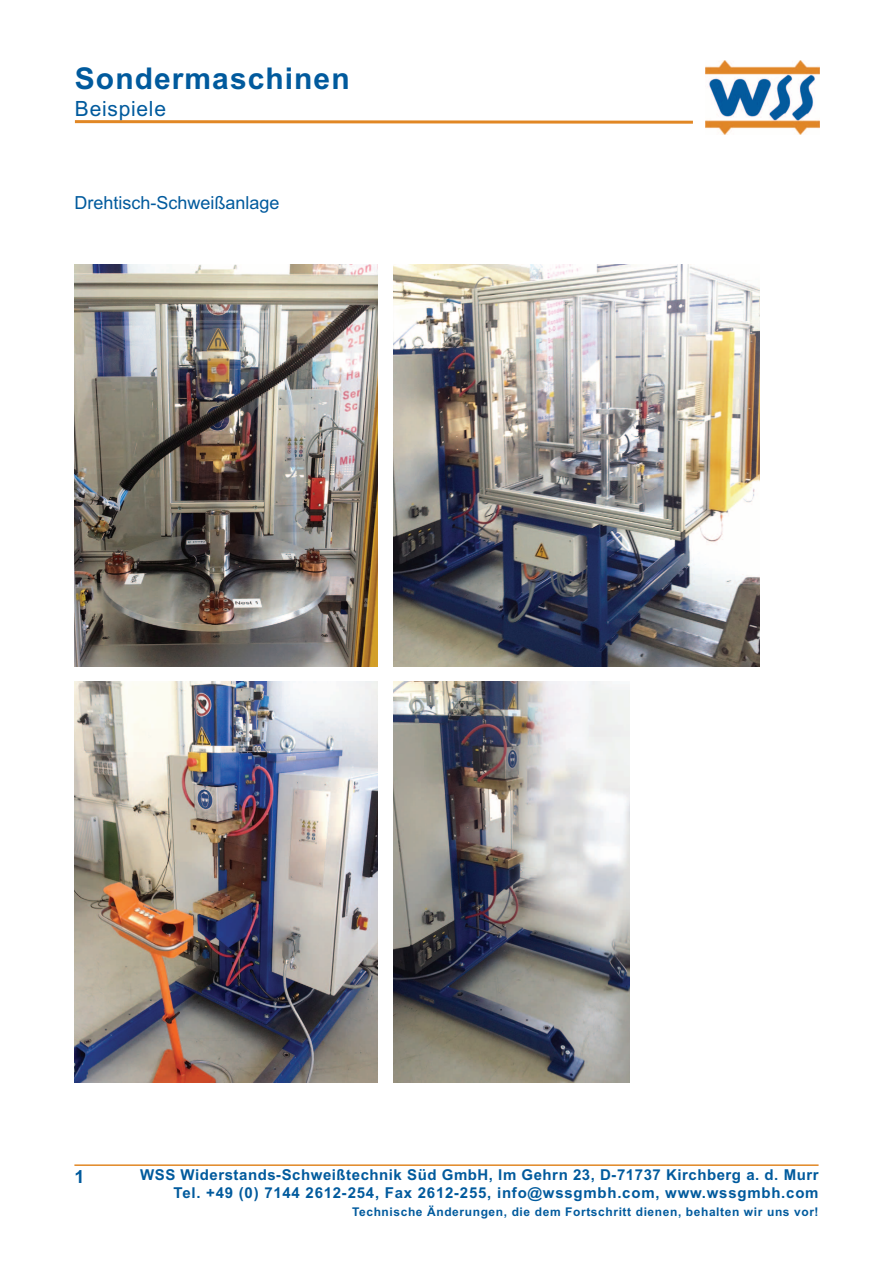
<style>
.page{position:relative;width:893px;height:1263px;background:#fff}
.page>*{position:absolute;margin:0;border:0;box-sizing:border-box;transform-origin:0 0}
.t1{font:700 30px "Arial";letter-spacing:.035em;color:#015a9d}
.t2{font:21px "Arial";letter-spacing:.035em;color:#015a9d}
.t3{font:18px "Arial";color:#015a9d}
.t4{font:700 18px "Arial";color:#015a9d}
.t5{font:700 15px/18px "Arial";letter-spacing:.035em;color:#015a9d;text-align:right}
.t6{font:700 12px "Arial";letter-spacing:.05em;color:#015a9d}
</style>
<div class="page">
<svg style="left:74px;top:120px;width:619px;height:4px;background:#e8a45b"></svg>
<img style="left:705px;top:60px;width:114px;height:75px">
<hr style="left:74px;top:1164px;width:745px;height:2px;background:#e18725">
<img style="left:74px;top:265px;width:303px;height:401px">
<img style="left:394px;top:265px;width:365px;height:401px">
<img style="left:74px;top:681px;width:303px;height:402px">
<img style="left:394px;top:681px;width:235px;height:401px">
<h1 class="t1" style="left:75px;top:68px;width:276px">Sondermaschinen</h1>
<h2 class="t2" style="left:75px;top:97px;width:93px">Beispiele</h2>
<p class="t3" style="left:74px;top:192px;width:207px">Drehtisch-Schweißanlage</p>
<p class="t4" style="left:75px;top:1170px;width:12px">1</p>
<p class="t5" style="left:140px;top:1168px;width:680px">WSS Widerstands-Schweißtechnik Süd GmbH, Im Gehrn 23, D-71737 Kirchberg a. d. Murr<br>Tel. +49 (0) 7144 2612-254, Fax 2612-255, info@wssgmbh.com, www.wssgmbh.com</p>
<p class="t6" style="left:352px;top:1208px;width:468px">Technische Änderungen, die dem Fortschritt dienen, behalten wir uns vor!</p>
</div>
